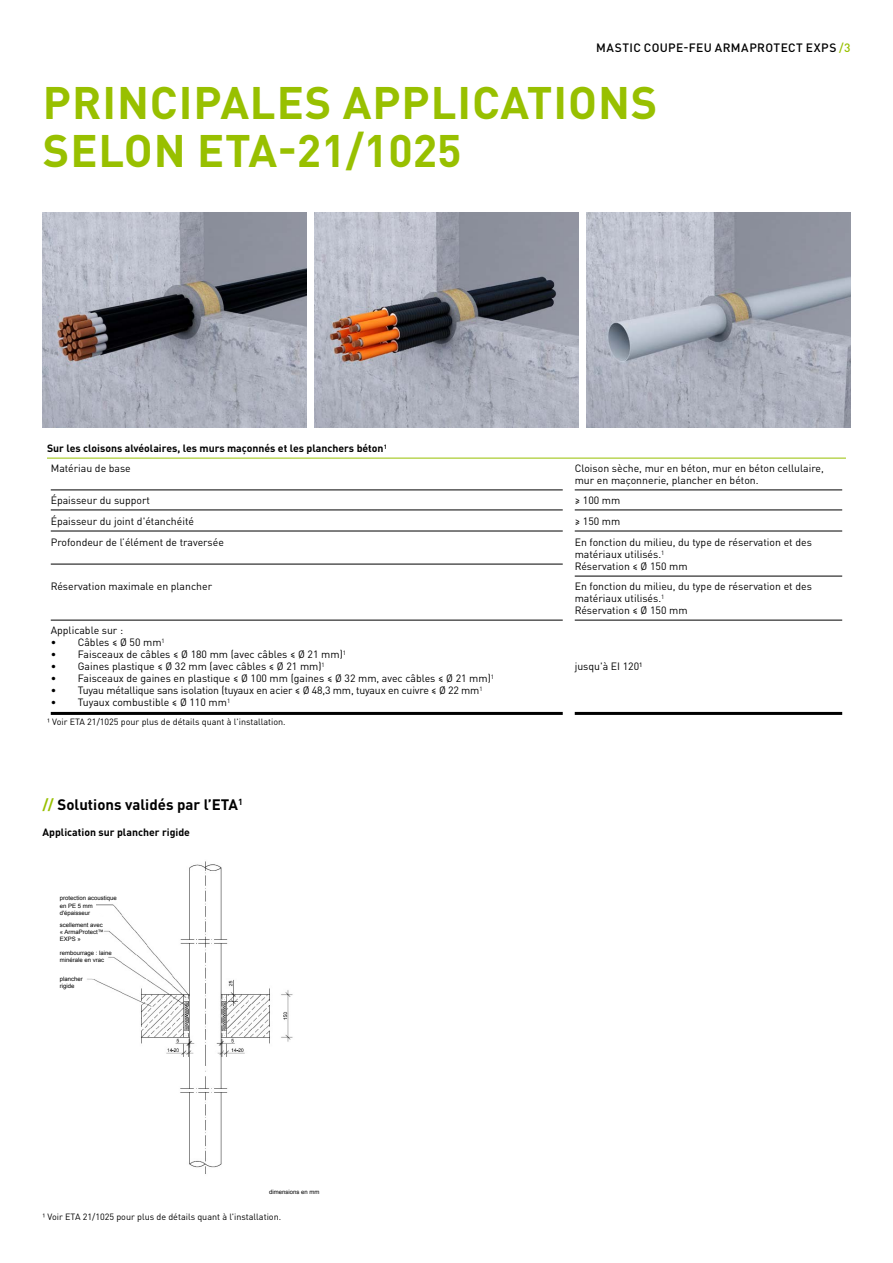
<style>
.page{position:relative;width:893px;height:1263px;background:#fff}
.page>*{position:absolute;margin:0;border:0;box-sizing:border-box;transform-origin:0 0}
.t1{font:700 45px/48px "DIN Pro";letter-spacing:.02em;color:#98c000}
.t2{font:700 15px "DIN Pro";color:#000}
.t3{font:500 12px "DIN Pro";letter-spacing:.035em;color:#000}
.t4{font:10.5px/12px "DIN Pro";color:#000}
.t5{font:700 10.5px/20px "DIN Pro";color:#000}
.t6{font:9px "DIN Pro";color:#000}
.t7{font:6px/7.2px "Arial";color:#000}
.s1{color:#98c000}
.s2{font-weight:400}
</style>
<div class="page">
<img style="left:43px;top:213px;width:263px;height:214px">
<img style="left:587px;top:213px;width:263px;height:214px">
<img style="left:315px;top:213px;width:263px;height:214px">
<img style="left:87px;top:861px;width:206px;height:313px">
<svg style="left:50px;top:711px;width:513px;height:4px"></svg>
<svg style="left:574px;top:711px;width:269px;height:4px"></svg>
<hr style="left:47px;top:458px;width:799px;height:1px;background:#98c000">
<hr style="left:51px;top:490px;width:512px;height:1px;background:#000">
<hr style="left:575px;top:490px;width:267px;height:1px;background:#000">
<hr style="left:51px;top:510px;width:512px;height:1px;background:#000">
<hr style="left:575px;top:510px;width:267px;height:1px;background:#000">
<hr style="left:51px;top:531px;width:512px;height:1px;background:#000">
<hr style="left:575px;top:531px;width:267px;height:1px;background:#000">
<hr style="left:51px;top:564px;width:512px;height:1px;background:#000">
<hr style="left:575px;top:576px;width:267px;height:1px;background:#000">
<hr style="left:51px;top:620px;width:512px;height:1px;background:#000">
<hr style="left:575px;top:620px;width:267px;height:1px;background:#000">
<hr style="left:51px;top:712px;width:512px;height:3px;background:#000">
<hr style="left:575px;top:712px;width:267px;height:3px;background:#000">
<div style="left:52px;top:902px;width:44px;height:7px;background:#fff"></div>
<p class="t3" style="left:596px;top:38px;width:256px">MASTIC COUPE-FEU ARMAPROTECT EXPS <span class="s1">/3</span></p>
<h1 class="t1" style="left:43px;top:73px;width:616px">PRINCIPALES APPLICATIONS<br>SELON ETA-21/1025</h1>
<p class="t5" style="left:51px;top:437px;width:338px;text-indent:-4px">Sur les cloisons alvéolaires, les murs maçonnés et les planchers béton<sup>1<br></sup><span class="s2">Matériau de base</span></p>
<p class="t4" style="left:575px;top:461px;width:251px">Cloison sèche, mur en béton, mur en béton cellulaire, mur en maçonnerie, plancher en béton.</p>
<p class="t4" style="left:51px;top:493px;width:101px">Épaisseur du support</p>
<p class="t4" style="left:575px;top:493px;width:47px">≥ 100 mm</p>
<p class="t4" style="left:51px;top:514px;width:145px">Épaisseur du joint d'étanchéité</p>
<p class="t4" style="left:575px;top:514px;width:47px">≥ 150 mm</p>
<p class="t4" style="left:51px;top:535px;width:175px">Profondeur de l’élément de traversée</p>
<p class="t4" style="left:575px;top:535px;width:239px">En fonction du milieu, du type de réservation et des matériaux utilisés.<sup>1<br></sup>Réservation ≤ Ø 150 mm</p>
<p class="t4" style="left:51px;top:579px;width:163px">Réservation maximale en plancher</p>
<p class="t4" style="left:575px;top:579px;width:239px">En fonction du milieu, du type de réservation et des matériaux utilisés.<sup>1<br></sup>Réservation ≤ Ø 150 mm</p>
<p class="t4" style="left:51px;top:624px;width:74px">Applicable sur :</p>
<p class="t4" style="left:51px;top:636px;width:116px">• Câbles ≤ Ø 50 mm<sup>1</sup></p>
<p class="t4" style="left:51px;top:648px;width:297px">• Faisceaux de câbles ≤ Ø 180 mm (avec câbles ≤ Ø 21 mm)<sup>1</sup></p>
<p class="t4" style="left:51px;top:660px;width:276px">• Gaines plastique ≤ Ø 32 mm (avec câbles ≤ Ø 21 mm)<sup>1</sup></p>
<p class="t4" style="left:51px;top:672px;width:445px">• Faisceaux de gaines en plastique ≤ Ø 100 mm (gaines ≤ Ø 32 mm, avec câbles ≤ Ø 21 mm)<sup>1</sup></p>
<p class="t4" style="left:51px;top:684px;width:433px">• Tuyau métallique sans isolation (tuyaux en acier ≤ Ø 48,3 mm, tuyaux en cuivre ≤ Ø 22 mm<sup>1</sup></p>
<p class="t4" style="left:51px;top:696px;width:181px">• Tuyaux combustible ≤ Ø 110 mm<sup>1</sup></p>
<p class="t4" style="left:575px;top:660px;width:69px">jusqu'à EI 120¹</p>
<p class="t6" style="left:47px;top:715px;width:240px">¹ Voir ETA 21/1025 pour plus de détails quant à l'installation.</p>
<h2 class="t2" style="left:43px;top:792px;width:202px"><span class="s1">//</span> Solutions validés par l’ETA<sup>1</sup></h2>
<p class="t5" style="left:43px;top:821px;width:149px">Application sur plancher rigide</p>
<p class="t7" style="left:60px;top:895px;width:59px">protection acoustique en PE 5 mm d'épaisseur</p>
<p class="t7" style="left:60px;top:921px;width:46px">scellement avec « ArmaProtect™<br>EXPS »</p>
<p class="t7" style="left:60px;top:949px;width:54px">rembourrage : laine minérale en vrac</p>
<p class="t7" style="left:60px;top:975px;width:25px">plancher rigide</p>
<p class="t7" style="left:269px;top:1188px;width:52px">dimensions en mm</p>
<p class="t6" style="left:43px;top:1210px;width:240px">¹ Voir ETA 21/1025 pour plus de détails quant à l'installation.</p>
</div>
